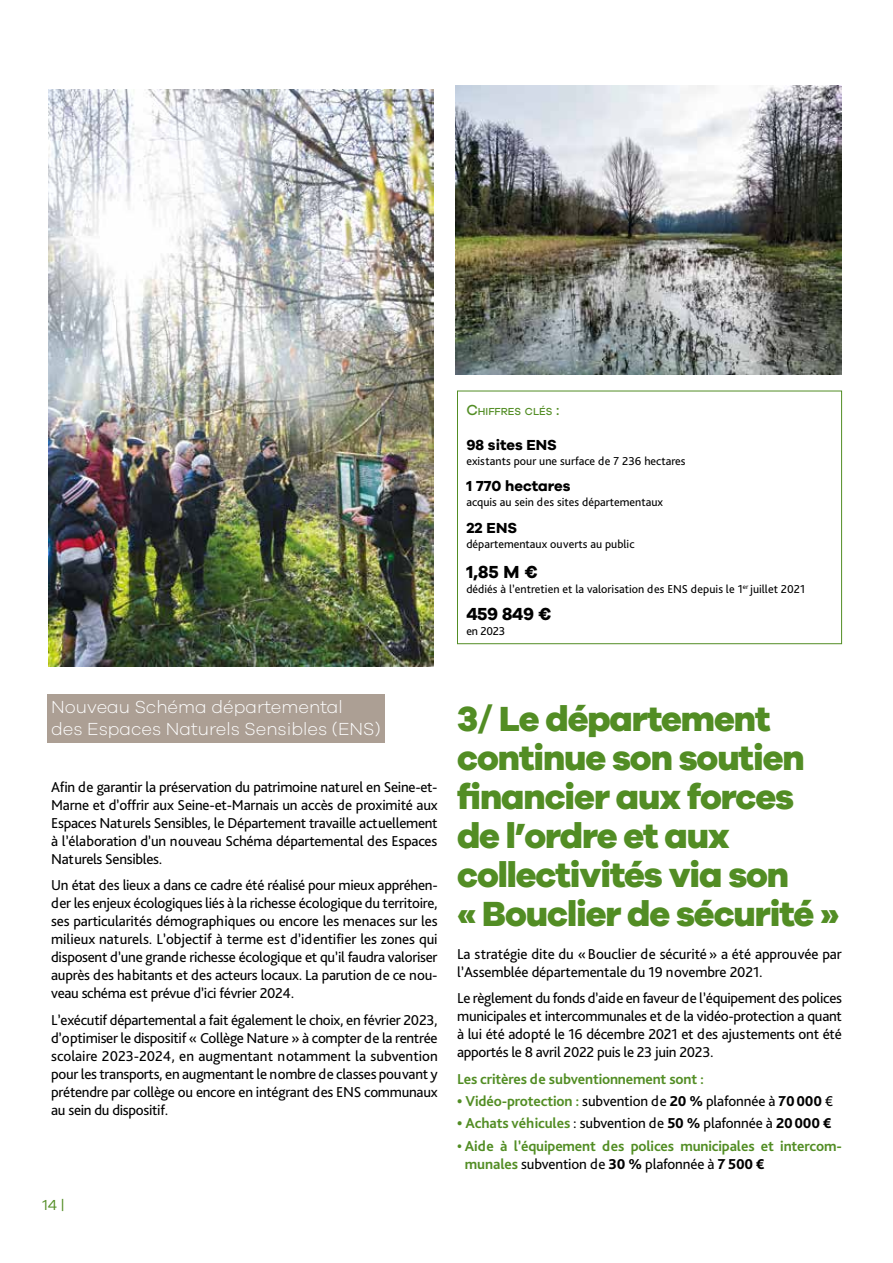
<style>
.page{position:relative;width:893px;height:1263px;background:#fff}
.page>*{position:absolute;margin:0;border:0;box-sizing:border-box;transform-origin:0 0}
.t1{font:800 36px/39px "Galano Grotesque";letter-spacing:-.03em;color:#528d24}
.t2{font:300 18px/21.6px "Galano Grotesque";color:#fff}
.t3{font:700 18px "Galano Grotesque";letter-spacing:-.02em;color:#000}
.t4{font:15px/18px "Bliss Pro";letter-spacing:-.015em;color:#000;text-align:justify}
.t5{font:700 15px/18px "Bliss Pro";letter-spacing:-.01em;color:#528d24}
.t6{font:700 15px "Galano Grotesque";color:#000}
.t7{font:15px "Galano Grotesque Alt";color:#528d24}
.t8{font:12px "Bliss Pro";color:#000}
.t9{font:500 10.5px "Galano Grotesque";color:#528d24}
.s1{font-size:15px}
.s2{font-weight:800;color:#528d24}
.s3{font-weight:700;color:#528d24}
.s4{font-weight:800}
.s5{font-weight:400;color:#000}
.s6{font-weight:800;color:#000}
</style>
<div class="page">
<div style="left:47px;top:694px;width:338px;height:48px;background:#ac9f94"></div>
<div style="left:457px;top:391px;width:385px;height:253px;border:1px solid #528d24"></div>
<img style="left:455px;top:85px;width:387px;height:290px">
<img style="left:49px;top:89px;width:384px;height:578px">
<p class="t9" style="left:466px;top:405px;width:95px"><span class="s1">C</span>HIFFRES CLÉS <span class="s1">:</span></p>
<p class="t6" style="left:466px;top:436px;width:92px">98 sites ENS</p>
<p class="t8" style="left:466px;top:453px;width:221px">existants pour une surface de 7 236 hectares</p>
<p class="t6" style="left:466px;top:477px;width:106px">1 770 hectares</p>
<p class="t8" style="left:466px;top:495px;width:198px">acquis au sein des sites départementaux</p>
<p class="t6" style="left:466px;top:519px;width:52px">22 ENS</p>
<p class="t8" style="left:466px;top:536px;width:170px">départementaux ouverts au public</p>
<p class="t3" style="left:466px;top:561px;width:73px">1,85 M €</p>
<p class="t8" style="left:466px;top:582px;width:340px">dédiés à l’entretien et la valorisation des ENS depuis le 1<sup>er</sup> juillet 2021</p>
<p class="t3" style="left:466px;top:602px;width:87px">459 849 €</p>
<p class="t8" style="left:466px;top:623px;width:40px">en 2023</p>
<p class="t2" style="left:51px;top:696px;width:331px">Nouveau Schéma départemental<br>des Espaces Naturels Sensibles (ENS)</p>
<p class="t4" style="left:51px;top:777px;width:388px">Afin de garantir la préservation du patrimoine naturel en Seine-et-Marne et d’offrir aux Seine-et-Marnais un accès de proximité aux Espaces Naturels Sensibles, le Département travaille actuellement à l’élaboration d’un nouveau Schéma départemental des Espaces Naturels Sensibles.</p>
<p class="t4" style="left:51px;top:876px;width:388px">Un état des lieux a dans ce cadre été réalisé pour mieux appréhen&shy;der les enjeux écologiques liés à la richesse écologique du territoire, ses particularités démographiques ou encore les menaces sur les milieux naturels. L’objectif à terme est d’identifier les zones qui disposent d’une grande richesse écologique et qu’il faudra valoriser auprès des habitants et des acteurs locaux. La parution de ce nou&shy;veau schéma est prévue d’ici février 2024.</p>
<p class="t4" style="left:51px;top:1010px;width:388px">L’exécutif départemental a fait également le choix, en février 2023, d’optimiser le dispositif « Collège Nature » à compter de la rentrée scolaire 2023-2024, en augmentant notamment la subvention pour les transports, en augmentant le nombre de classes pouvant y prétendre par collège ou encore en intégrant des ENS communaux au sein du dispositif.</p>
<p class="t7" style="left:43px;top:1195px;width:24px">14 |</p>
<h1 class="t1" style="left:457px;top:698px;width:384px">3/ Le département continue son soutien financier aux forces de l’ordre et aux collectivités via son<br>« Bouclier de sécurité »</h1>
<p class="t4" style="left:457px;top:944px;width:386px">La stratégie dite du «Bouclier de sécurité» a été approuvée par l’Assemblée départementale du 19 novembre 2021.</p>
<p class="t4" style="left:457px;top:989px;width:386px">Le règlement du fonds d’aide en faveur de l’équipement des polices municipales et intercommunales et de la vidéo-protection a quant à lui été adopté le 16 décembre 2021 et des ajustements ont été apportés le 8 avril 2022 puis le 23 juin 2023.</p>
<p class="t5" style="left:457px;top:1069px;width:248px">Les critères de subventionnement sont :</p>
<p class="t4" style="left:457px;top:1092px;width:377px"><span class="s2">•</span> <span class="s3">Vidéo-protection :</span> subvention de <span class="s4">20 %</span> plafonnée à <span class="s4">70000</span> €</p>
<p class="t4" style="left:457px;top:1114px;width:376px"><span class="s2">•</span> <span class="s3">Achats véhicules</span> : subvention de <span class="s4">50 %</span> plafonnée à <span class="s4">20000 €</span></p>
<p class="t5" style="left:465px;top:1136px;width:378px;text-indent:-8px">• Aide à l’équipement des polices municipales et intercom&shy;munales <span class="s5">subvention de</span> <span class="s6">30 %</span> <span class="s5">plafonnée à</span> <span class="s6">7 500 €</span></p>
</div>
